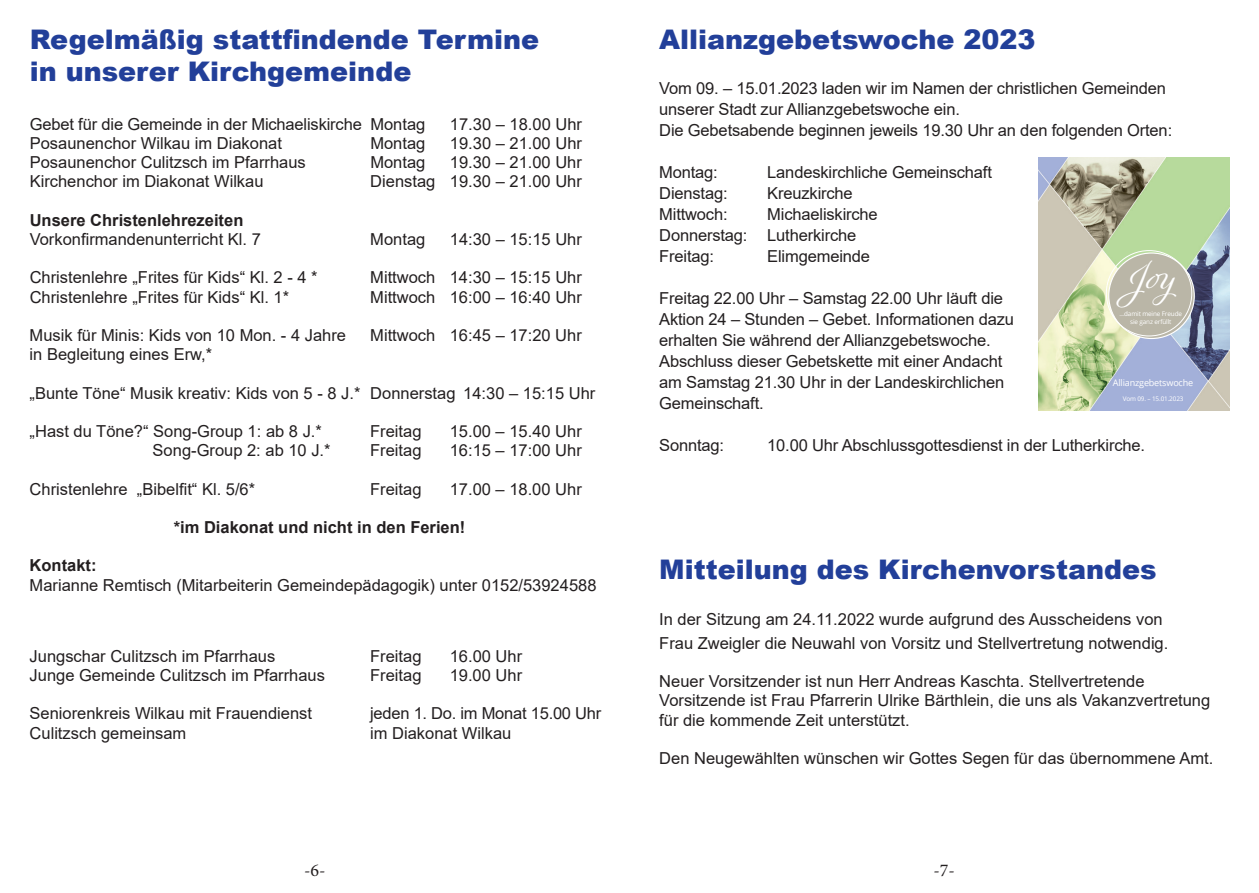
<style>
.page{position:relative;width:1259px;height:893px;background:#fff}
.page>*{position:absolute;margin:0;border:0;box-sizing:border-box;transform-origin:0 0}
.t1{font:32.7px "Winsome";color:#fff}
.t2{font:900 27px/32.4px "Arial";color:#223f99}
.t3{font:18px "Minion Pro";color:#231f20}
.t4{font:16.5px/21px "Arial";color:#231f20}
.t5{font:700 16.5px "Arial";color:#231f20}
.t6{font:9.15px "Open Sans";letter-spacing:-.02em;color:#fff}
.t7{font:6.3px/7.6px "Open Sans";letter-spacing:-.02em;color:#fff;text-align:center}
</style>
<div class="page">
<img style="left:1038px;top:158px;width:191px;height:252px">
<div style="left:1108px;top:253px;width:86px;height:85px;background:#bab6a7;border-radius:50%"></div>
<h2 class="t2" style="left:30px;top:22px;width:511px">Regelmäßig stattfindende Termine in unserer Kirchgemeinde</h2>
<p class="t4" style="left:30px;top:113px;width:397px">Gebet für die Gemeinde in der Michaeliskirche Montag</p>
<p class="t4" style="left:450px;top:113px;width:134px">17.30 – 18.00 Uhr</p>
<p class="t4" style="left:30px;top:133px;width:254px">Posaunenchor Wilkau im Diakonat</p>
<p class="t4" style="left:370px;top:133px;width:57px">Montag</p>
<p class="t4" style="left:450px;top:133px;width:134px">19.30 – 21.00 Uhr</p>
<p class="t4" style="left:30px;top:152px;width:278px">Posaunenchor Culitzsch im Pfarrhaus</p>
<p class="t4" style="left:370px;top:152px;width:57px">Montag</p>
<p class="t4" style="left:450px;top:152px;width:134px">19.30 – 21.00 Uhr</p>
<p class="t4" style="left:30px;top:171px;width:235px">Kirchenchor im Diakonat Wilkau</p>
<p class="t4" style="left:370px;top:171px;width:213px">Dienstag 19.30 – 21.00 Uhr</p>
<p class="t5" style="left:30px;top:208px;width:215px">Unsere Christenlehrezeiten</p>
<p class="t4" style="left:30px;top:229px;width:233px">Vorkonfirmandenunterricht Kl. 7</p>
<p class="t4" style="left:370px;top:229px;width:57px">Montag</p>
<p class="t4" style="left:450px;top:229px;width:134px">14:30 – 15:15 Uhr</p>
<p class="t4" style="left:30px;top:267px;width:289px">Christenlehre „Frites für Kids“ Kl. 2 - 4 *</p>
<p class="t4" style="left:370px;top:267px;width:213px">Mittwoch 14:30 – 15:15 Uhr</p>
<p class="t4" style="left:30px;top:286px;width:261px">Christenlehre „Frites für Kids“ Kl. 1*</p>
<p class="t4" style="left:370px;top:286px;width:213px">Mittwoch 16:00 – 16:40 Uhr</p>
<p class="t4" style="left:30px;top:325px;width:318px">Musik für Minis: Kids von 10 Mon. - 4 Jahre</p>
<p class="t4" style="left:370px;top:325px;width:213px">Mittwoch 16:45 – 17:20 Uhr</p>
<p class="t4" style="left:30px;top:344px;width:184px">in Begleitung eines Erw,*</p>
<p class="t4" style="left:30px;top:382px;width:567px">„Bunte Töne“ Musik kreativ: Kids von 5 - 8 J.* Donnerstag 14:30 – 15:15 Uhr</p>
<p class="t4" style="left:30px;top:421px;width:294px">„Hast du Töne?“ Song-Group 1: ab 8 J.*</p>
<p class="t4" style="left:370px;top:421px;width:53px">Freitag</p>
<p class="t4" style="left:450px;top:421px;width:134px">15.00 – 15.40 Uhr</p>
<p class="t4" style="left:153px;top:440px;width:179px">Song-Group 2: ab 10 J.*</p>
<p class="t4" style="left:370px;top:440px;width:53px">Freitag</p>
<p class="t4" style="left:450px;top:440px;width:134px">16:15 – 17:00 Uhr</p>
<p class="t4" style="left:30px;top:478px;width:227px">Christenlehre „Bibelfit“ Kl. 5/6*</p>
<p class="t4" style="left:370px;top:478px;width:53px">Freitag</p>
<p class="t4" style="left:450px;top:478px;width:134px">17.00 – 18.00 Uhr</p>
<p class="t5" style="left:174px;top:516px;width:293px">*im Diakonat und nicht in den Ferien!</p>
<p class="t5" style="left:30px;top:554px;width:68px">Kontakt:</p>
<p class="t4" style="left:30px;top:574px;width:568px">Marianne Remtisch (Mitarbeiterin Gemeindepädagogik) unter 0152/53924588</p>
<p class="t4" style="left:30px;top:645px;width:247px">Jungschar Culitzsch im Pfarrhaus</p>
<p class="t4" style="left:370px;top:645px;width:53px">Freitag</p>
<p class="t4" style="left:450px;top:645px;width:74px">16.00 Uhr</p>
<p class="t4" style="left:30px;top:665px;width:297px">Junge Gemeinde Culitzsch im Pfarrhaus</p>
<p class="t4" style="left:370px;top:665px;width:53px">Freitag</p>
<p class="t4" style="left:450px;top:665px;width:74px">19.00 Uhr</p>
<p class="t4" style="left:30px;top:703px;width:284px">Seniorenkreis Wilkau mit Frauendienst</p>
<p class="t4" style="left:370px;top:703px;width:233px">jeden 1. Do. im Monat 15.00 Uhr</p>
<p class="t4" style="left:30px;top:722px;width:158px">Culitzsch gemeinsam</p>
<p class="t4" style="left:370px;top:722px;width:143px">im Diakonat Wilkau</p>
<h2 class="t2" style="left:659px;top:22px;width:378px">Allianzgebetswoche 2023</h2>
<p class="t4" style="left:659px;top:77px;width:514px">Vom 09. – 15.01.2023 laden wir im Namen der christlichen Gemeinden unserer Stadt zur Allianzgebetswoche ein.<br>Die Gebetsabende beginnen jeweils 19.30 Uhr an den folgenden Orten:</p>
<p class="t4" style="left:659px;top:161px;width:60px">Montag:</p>
<p class="t4" style="left:767px;top:161px;width:226px">Landeskirchliche Gemeinschaft</p>
<p class="t4" style="left:659px;top:183px;width:70px">Dienstag:</p>
<p class="t4" style="left:767px;top:183px;width:87px">Kreuzkirche</p>
<p class="t4" style="left:659px;top:204px;width:70px">Mittwoch:</p>
<p class="t4" style="left:659px;top:204px;width:220px;text-indent:108px">Michaeliskirche<br>Donnerstag: Lutherkirche<br>Freitag:</p>
<p class="t4" style="left:767px;top:246px;width:104px">Elimgemeinde</p>
<p class="t4" style="left:659px;top:288px;width:356px">Freitag 22.00 Uhr – Samstag 22.00 Uhr läuft die Aktion 24 – Stunden – Gebet. Informationen dazu erhalten Sie während der Allianzgebetswoche.<br>Abschluss dieser Gebetskette mit einer Andacht am Samstag 21.30 Uhr in der Landeskirchlichen Gemeinschaft.</p>
<p class="t4" style="left:659px;top:435px;width:66px">Sonntag:</p>
<p class="t4" style="left:767px;top:435px;width:379px">10.00 Uhr Abschlussgottesdienst in der Lutherkirche.</p>
<h1 class="t1" style="left:1130px;top:258px;width:54px">Joy</h1>
<p class="t7" style="left:1119px;top:310px;width:64px">...damit meine Freude sie ganz erfüllt</p>
<p class="t6" style="left:1113px;top:376px;width:82px">Allianzgebetswoche</p>
<p class="t7" style="left:1122px;top:395px;width:62px">Vom 09. – 15.01.2023</p>
<h2 class="t2" style="left:659px;top:552px;width:499px">Mitteilung des Kirchenvorstandes</h2>
<p class="t4" style="left:659px;top:608px;width:510px;line-height:23.4px">In der Sitzung am 24.11.2022 wurde aufgrund des Ausscheidens von<br>Frau Zweigler die Neuwahl von Vorsitz und Stellvertretung notwendig.</p>
<p class="t4" style="left:659px;top:672px;width:552px;line-height:19.2px">Neuer Vorsitzender ist nun Herr Andreas Kaschta. Stellvertretende<br>Vorsitzende ist Frau Pfarrerin Ulrike Bärthlein, die uns als Vakanzvertretung für die kommende Zeit unterstützt.</p>
<p class="t4" style="left:659px;top:748px;width:555px">Den Neugewählten wünschen wir Gottes Segen für das übernommene Amt.</p>
<p class="t3" style="left:304px;top:858px;width:23px">-6-</p>
<p class="t3" style="left:933px;top:858px;width:23px">-7-</p>
</div>
